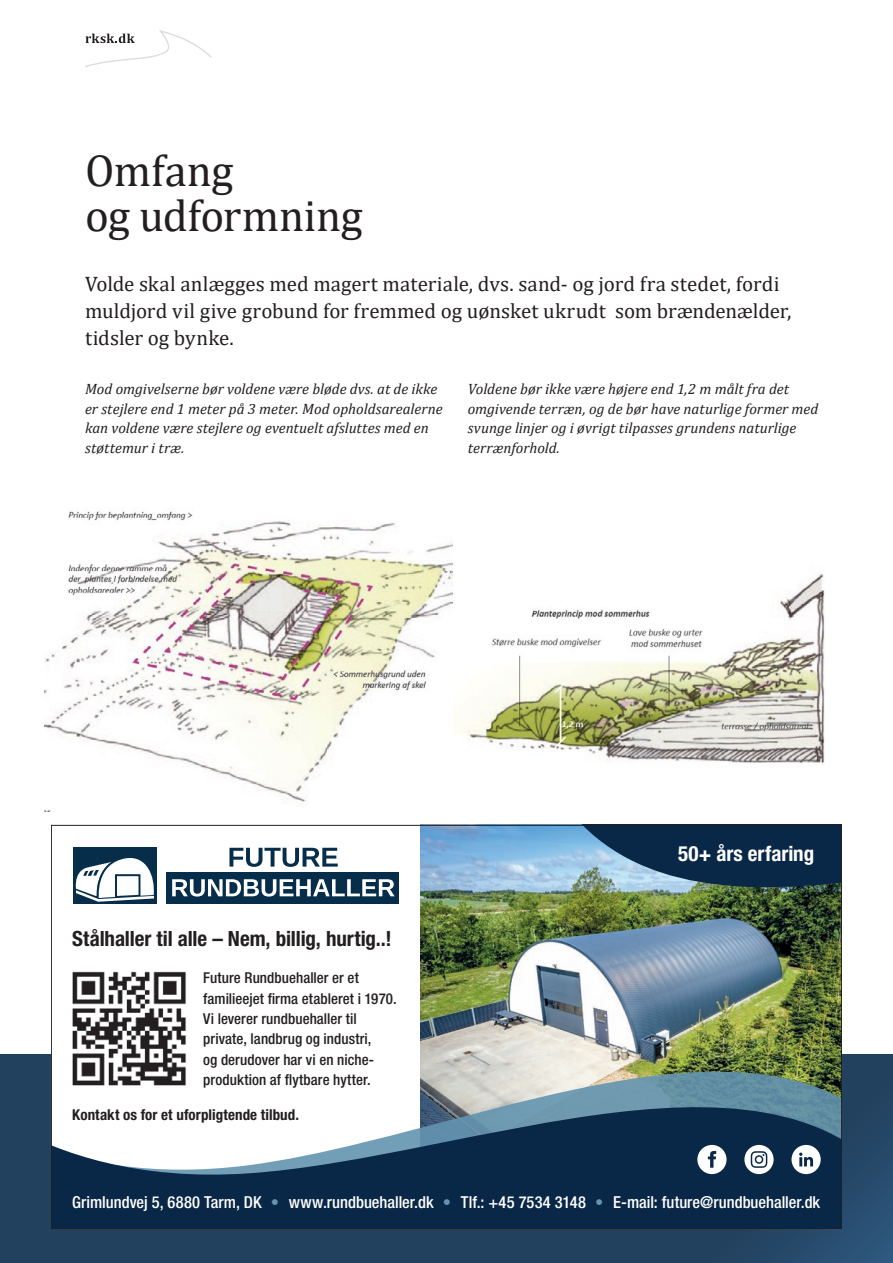
<style>
.page{position:relative;width:893px;height:1263px;background:#fff}
.page>*{position:absolute;margin:0;border:0;box-sizing:border-box;transform-origin:0 0}
.Overskrift{font:45px "Cambria";letter-spacing:-.01em;color:#231f20}
.Manchet{font:21px/27px "Cambria";color:#231f20}
.t1{font:700 condensed 21px "Helvetica Neue LT Std";letter-spacing:-.005em;color:#231f20}
.t2{font:700 condensed 21px "Helvetica Neue LT Std";color:#fff}
.t3{font:500 condensed 16.5px "Helvetica Neue LT Std";color:#fff}
.Billedetekst{font:italic 15px/19.5px "Cambria";color:#231f20}
.t4{font:500 condensed 15px/20.2px "Helvetica Neue LT Std";letter-spacing:.005em;color:#231f20}
.t5{font:700 condensed 15px "Helvetica Neue LT Std";letter-spacing:.005em;color:#231f20}
.s1{color:#6394b0}
</style>
<div class="page">
<svg style="left:0;top:1054px;width:893px;height:209px;background:#23425f"></svg>
<img style="left:421px;top:827px;width:419px;height:190px">
<div style="left:74px;top:847px;width:83px;height:57px;background:#062e4a"></div>
<div style="left:167px;top:871px;width:232px;height:32px;background:#062e4a"></div>
<svg style="left:229px;top:848px;width:109px;height:19px"></svg>
<svg style="left:172px;top:879px;width:223px;height:17px"></svg>
<svg style="left:73px;top:854px;width:81px;height:50px"></svg>
<svg style="left:53px;top:1017px;width:787px;height:210px"></svg>
<svg style="left:697px;top:1145px;width:30px;height:29px"></svg>
<svg style="left:744px;top:1145px;width:30px;height:29px"></svg>
<svg style="left:791px;top:1145px;width:30px;height:29px"></svg>
<img style="left:70px;top:971px;width:118px;height:117px">
<img style="left:558px;top:827px;width:282px;height:150px">
<svg style="left:85px;top:30px;width:127px;height:37px"></svg>
<img style="left:461px;top:573px;width:364px;height:191px">
<img style="left:44px;top:511px;width:409px;height:300px">
<h1 class="Overskrift" style="left:85px;top:144px;width:150px">Omfang</h1>
<h1 class="Overskrift" style="left:85px;top:189px;width:279px">og udformning</h1>
<h4 class="Manchet" style="left:85px;top:270px;width:708px">Volde skal anlægges med magert materiale, dvs. sand- og jord fra stedet, fordi muldjord vil give grobund for fremmed og uønsket ukrudt som brændenælder, tidsler og bynke.</h4>
<p class="Billedetekst" style="left:85px;top:379px;width:359px">Mod omgivelserne bør voldene være bløde dvs. at de ikke er stejlere end 1 meter på 3 meter. Mod opholdsarealerne kan voldene være stejlere og eventuelt afsluttes med en støttemur i træ.</p>
<p class="Billedetekst" style="left:468px;top:379px;width:352px">Voldene bør ikke være højere end 1,2 m målt fra det omgivende terræn, og de bør have naturlige former med svunge linjer og i øvrigt tilpasses grundens naturlige terrænforhold.</p>
<p class="t1" style="left:72px;top:926px;width:321px">Stålhaller til alle – Nem, billig, hurtig..!</p>
<p class="t4" style="left:203px;top:968px;width:195px">Future Rundbuehaller er et familieejet firma etableret i 1970.<br>Vi leverer rundbuehaller til private, landbrug og industri,<br>og derudover har vi en niche&shy;produktion af flytbare hytter.</p>
<p class="t5" style="left:72px;top:1105px;width:228px">Kontakt os for et uforpligtende tilbud.</p>
<p class="t2" style="left:678px;top:841px;width:137px">50+ års erfaring</p>
<p class="t3" style="left:72px;top:1192px;width:749px">Grimlundvej 5, 6880 Tarm, DK <span class="s1">•</span> www.rundbuehaller.dk <span class="s1">•</span> Tlf.: +45 7534 3148 <span class="s1">•</span> E-mail: future@rundbuehaller.dk</p>
</div>
